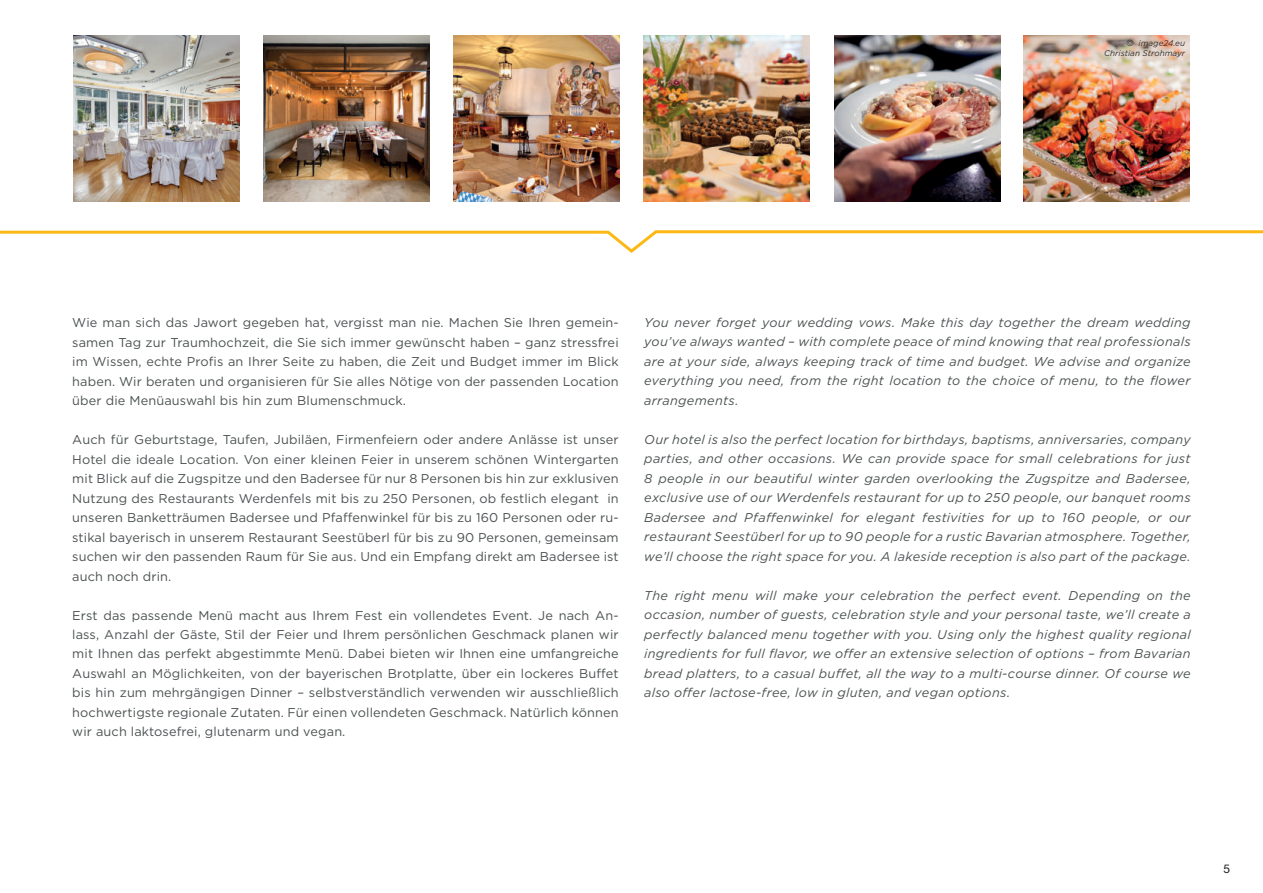
<style>
.page{position:relative;width:1263px;height:893px;background:#fff}
.page>*{position:absolute;margin:0;border:0;box-sizing:border-box;transform-origin:0 0}
.t1{font:12.75px/19.5px "Gotham";letter-spacing:.01em;color:#4c5152;text-align:justify}
.t2{font:italic 12.75px/19.5px "Gotham";letter-spacing:.02em;color:#4c5152;text-align:justify}
.t3{font:12px "Helvetica Neue LT Std";color:#231f20}
.t4{font:italic 8.25px/9.9px "Gotham";color:#312f30;text-align:right}
.s1{font-family:"Helvetica LT Std";font-style:normal;font-stretch:condensed}
</style>
<div class="page">
<svg style="left:0;top:230px;width:1263px;height:23px"></svg>
<img style="left:1024px;top:36px;width:166px;height:166px">
<img style="left:454px;top:36px;width:166px;height:166px">
<img style="left:834px;top:36px;width:166px;height:166px">
<img style="left:264px;top:36px;width:166px;height:166px">
<img style="left:644px;top:36px;width:166px;height:166px">
<img style="left:74px;top:36px;width:166px;height:166px">
<p class="t4" style="left:1104px;top:38px;width:82px"><span class="s1">©</span> image24.eu<br>Christian Strohmayr</p>
<p class="t1" style="left:72px;top:312px;width:548px">Wie man sich das Jawort gegeben hat, vergisst man nie. Machen Sie Ihren gemein&shy;samen Tag zur Traumhochzeit, die Sie sich immer gewünscht haben – ganz stressfrei im Wissen, echte Profis an Ihrer Seite zu haben, die Zeit und Budget immer im Blick haben. Wir beraten und organisieren für Sie alles Nötige von der passenden Location über die Menüauswahl bis hin zum Blumenschmuck.</p>
<p class="t1" style="left:72px;top:429px;width:548px">Auch für Geburtstage, Taufen, Jubiläen, Firmenfeiern oder andere Anlässe ist unser Hotel die ideale Location. Von einer kleinen Feier in unserem schönen Wintergarten mit Blick auf die Zugspitze und den Badersee für nur 8 Personen bis hin zur exklusiven Nutzung des Restaurants Werdenfels mit bis zu 250 Personen, ob festlich elegant in unseren Banketträumen Badersee und Pfaffenwinkel für bis zu 160 Personen oder ru&shy;stikal bayerisch in unserem Restaurant Seestüberl für bis zu 90 Personen, gemeinsam suchen wir den passenden Raum für Sie aus. Und ein Empfang direkt am Badersee ist auch noch drin.</p>
<p class="t1" style="left:72px;top:605px;width:548px">Erst das passende Menü macht aus Ihrem Fest ein vollendetes Event. Je nach An&shy;lass, Anzahl der Gäste, Stil der Feier und Ihrem persönlichen Geschmack planen wir mit Ihnen das perfekt abgestimmte Menü. Dabei bieten wir Ihnen eine umfangreiche Auswahl an Möglichkeiten, von der bayerischen Brotplatte, über ein lockeres Buffet bis hin zum mehrgängigen Dinner – selbstverständlich verwenden wir ausschließlich hochwertigste regionale Zutaten. Für einen vollendeten Geschmack. Natürlich können wir auch laktosefrei, glutenarm und vegan.</p>
<p class="t2" style="left:644px;top:312px;width:548px">You never forget your wedding vows. Make this day together the dream wedding you’ve always wanted – with complete peace of mind knowing that real professionals are at your side, always keeping track of time and budget. We advise and organize everything you need, from the right location to the choice of menu, to the flower arrangements.</p>
<p class="t2" style="left:644px;top:429px;width:548px">Our hotel is also the perfect location for birthdays, baptisms, anniversaries, company parties, and other occasions. We can provide space for small celebrations for just 8 people in our beautiful winter garden overlooking the Zugspitze and Badersee, exclusive use of our Werdenfels restaurant for up to 250 people, our banquet rooms Badersee and Pfaffenwinkel for elegant festivities for up to 160 people, or our restaurant Seestüberl for up to 90 people for a rustic Bavarian atmosphere. Together, we’ll choose the right space for you. A lakeside reception is also part of the package.</p>
<p class="t2" style="left:644px;top:585px;width:548px">The right menu will make your celebration the perfect event. Depending on the occasion, number of guests, celebration style and your personal taste, we’ll create a perfectly balanced menu together with you. Using only the highest quality regional ingredients for full flavor, we offer an extensive selection of options – from Bavarian bread platters, to a casual buffet, all the way to a multi-course dinner. Of course we also offer lactose-free, low in gluten, and vegan options.</p>
<p class="t3" style="left:1223px;top:861px;width:8px">5</p>
</div>
